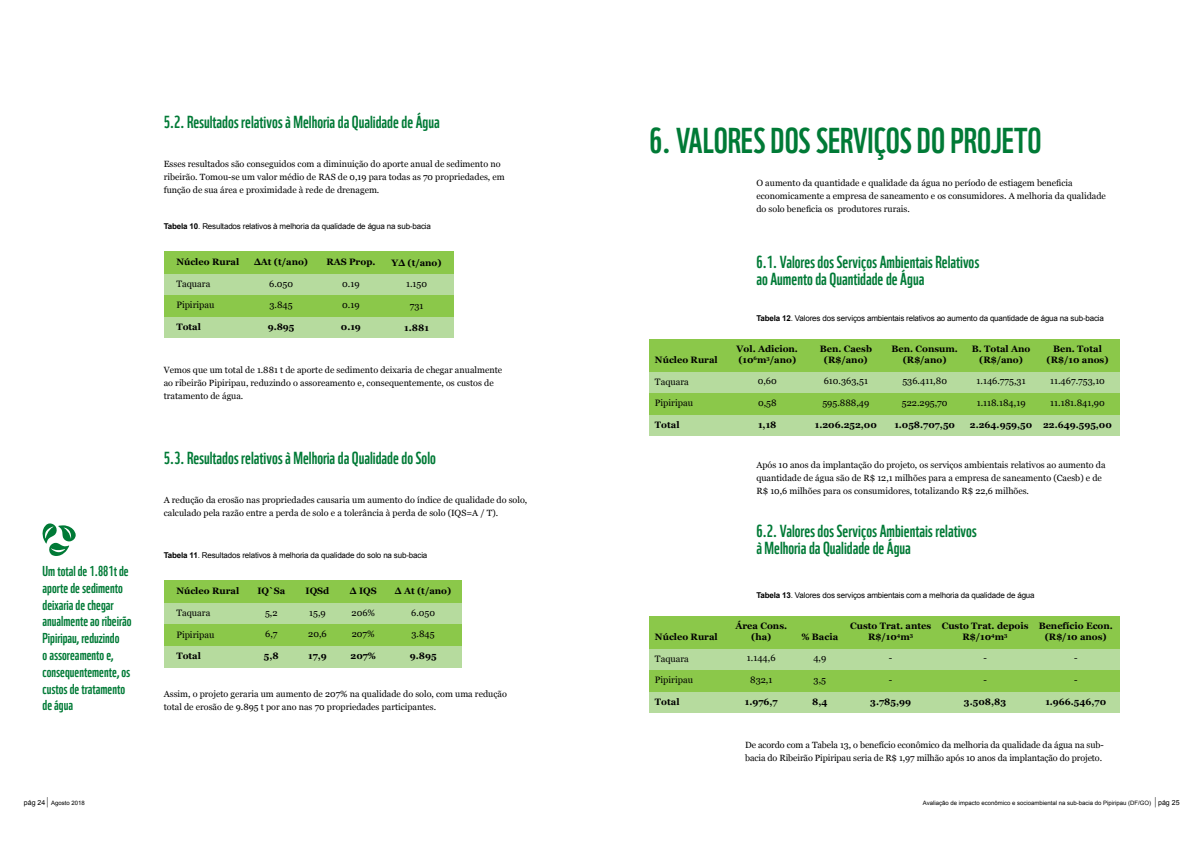
<style>
.page{position:relative;width:1191px;height:842px;background:#fff}
.page>*{position:absolute;margin:0;border:0;box-sizing:border-box;transform-origin:0 0}
.t1{font:35px "WWF";color:#007a36}
.t2{font:17px/17px "WWF";color:#007a36}
.t3{font:14px/16.8px "WWF";color:#007a36}
.t4{font:700 9.3px/10.8px "Georgia";color:#000;text-align:center}
.t5{font:9.3px "Georgia";color:#000}
.t6{font:9px/13px "Georgia";color:#000}
.t7{font:8px "Arial";letter-spacing:-.02em;color:#000}
.t8{font:6px "Arial";color:#000}
.s1{font-weight:700}
.s2{font-size:7px}
.s3{font-size:11px}
</style>
<div class="page">
<div style="left:164px;top:273px;width:289px;height:22px;background:#b6db9e"></div>
<div style="left:164px;top:317px;width:289px;height:21px;background:#b6db9e"></div>
<div style="left:164px;top:251px;width:289px;height:22px;background:#8bc84a"></div>
<div style="left:164px;top:295px;width:289px;height:22px;background:#8bc84a"></div>
<div style="left:164px;top:603px;width:297px;height:21px;background:#b6db9e"></div>
<div style="left:164px;top:646px;width:297px;height:21px;background:#b6db9e"></div>
<div style="left:164px;top:580px;width:297px;height:23px;background:#8bc84a"></div>
<div style="left:164px;top:624px;width:297px;height:22px;background:#8bc84a"></div>
<svg style="left:42px;top:523px;width:34px;height:33px"></svg>
<div style="left:649px;top:371px;width:471px;height:22px;background:#b6db9e"></div>
<div style="left:649px;top:414px;width:471px;height:22px;background:#b6db9e"></div>
<div style="left:649px;top:339px;width:471px;height:32px;background:#8bc84a"></div>
<div style="left:649px;top:393px;width:471px;height:21px;background:#8bc84a"></div>
<div style="left:649px;top:648px;width:471px;height:22px;background:#b6db9e"></div>
<div style="left:649px;top:691px;width:471px;height:22px;background:#b6db9e"></div>
<div style="left:649px;top:616px;width:471px;height:32px;background:#8bc84a"></div>
<div style="left:649px;top:670px;width:471px;height:21px;background:#8bc84a"></div>
<h3 class="t3" style="left:43px;top:561px;width:90px">Um total de 1.881t de aporte de sedimento deixaria de chegar anualmente ao ribeirão<br>Pipiripau, reduzindo<br>o assoreamento e, consequentemente, os custos de tratamento de água</h3>
<h2 class="t2" style="left:164px;top:112px;width:277px">5.2. Resultados relativos à Melhoria da Qualidade de Água</h2>
<p class="t6" style="left:164px;top:157px;width:342px">Esses resultados são conseguidos com a diminuição do aporte anual de sedimento no ribeirão. Tomou-se um valor médio de RAS de 0,19 para todas as 70 propriedades, em função de sua área e proximidade à rede de drenagem.</p>
<p class="t7" style="left:164px;top:221px;width:269px"><span class="s1">Tabela 10</span>. Resultados relativos à melhoria da qualidade de água na sub-bacia</p>
<p class="t4" style="left:176px;top:256px;width:64px">Núcleo Rural</p>
<p class="t5" style="left:176px;top:277px;width:36px">Taquara</p>
<p class="t5" style="left:176px;top:298px;width:40px">Pipiripau</p>
<p class="t4" style="left:176px;top:321px;width:26px">Total</p>
<p class="t4" style="left:254px;top:256px;width:55px">ΔAt (t/ano)</p>
<p class="t5" style="left:269px;top:277px;width:25px">6.050</p>
<p class="t5" style="left:269px;top:298px;width:25px">3.845</p>
<p class="t4" style="left:268px;top:321px;width:28px">9.895</p>
<p class="t4" style="left:326px;top:256px;width:51px">RAS Prop.</p>
<p class="t5" style="left:342px;top:277px;width:19px">0.19</p>
<p class="t5" style="left:342px;top:298px;width:19px">0.19</p>
<p class="t4" style="left:341px;top:321px;width:22px">0.19</p>
<p class="t4" style="left:391px;top:257px;width:52px">YΔ (t/ano)</p>
<p class="t5" style="left:406px;top:277px;width:23px">1.150</p>
<p class="t5" style="left:410px;top:299px;width:15px">731</p>
<p class="t4" style="left:404px;top:321px;width:26px">1.881</p>
<p class="t6" style="left:164px;top:363px;width:340px">Vemos que um total de 1.881 t de aporte de sedimento deixaria de chegar anualmente ao ribeirão Pipiripau, reduzindo o assoreamento e, consequentemente, os custos de tratamento de água.</p>
<h2 class="t2" style="left:164px;top:448px;width:274px">5.3. Resultados relativos à Melhoria da Qualidade do Solo</h2>
<p class="t6" style="left:164px;top:493px;width:365px">A redução da erosão nas propriedades causaria um aumento do índice de qualidade do solo, calculado pela razão entre a perda de solo e a tolerância à perda de solo (IQS=A / T).</p>
<p class="t7" style="left:164px;top:550px;width:265px"><span class="s1">Tabela 11</span>. Resultados relativos à melhoria da qualidade do solo na sub-bacia</p>
<p class="t4" style="left:176px;top:585px;width:64px">Núcleo Rural</p>
<p class="t5" style="left:176px;top:606px;width:36px">Taquara</p>
<p class="t5" style="left:176px;top:627px;width:40px">Pipiripau</p>
<p class="t4" style="left:176px;top:650px;width:26px">Total</p>
<p class="t4" style="left:257px;top:585px;width:29px">IQ`Sa</p>
<p class="t5" style="left:265px;top:606px;width:14px">5,2</p>
<p class="t5" style="left:265px;top:627px;width:14px">6,7</p>
<p class="t4" style="left:264px;top:650px;width:16px">5,8</p>
<p class="t4" style="left:305px;top:585px;width:25px">IQSd</p>
<p class="t5" style="left:309px;top:606px;width:18px">15,9</p>
<p class="t5" style="left:308px;top:627px;width:20px">20,6</p>
<p class="t4" style="left:308px;top:650px;width:20px">17,9</p>
<p class="t4" style="left:350px;top:585px;width:28px">Δ IQS</p>
<p class="t5" style="left:351px;top:606px;width:25px">206%</p>
<p class="t5" style="left:352px;top:627px;width:25px">207%</p>
<p class="t4" style="left:350px;top:650px;width:27px">207%</p>
<p class="t4" style="left:395px;top:585px;width:58px">Δ At (t/ano)</p>
<p class="t5" style="left:411px;top:606px;width:25px">6.050</p>
<p class="t5" style="left:411px;top:627px;width:25px">3.845</p>
<p class="t4" style="left:410px;top:650px;width:28px">9.895</p>
<p class="t6" style="left:164px;top:687px;width:344px">Assim, o projeto geraria um aumento de 207% na qualidade do solo, com uma redução total de erosão de 9.895 t por ano nas 70 propriedades participantes.</p>
<h1 class="t1" style="left:649px;top:113px;width:394px">6. VALORES DOS SERVIÇOS DO PROJETO</h1>
<p class="t6" style="left:756px;top:176px;width:351px">O aumento da quantidade e qualidade da água no período de estiagem beneficia economicamente a empresa de saneamento e os consumidores. A melhoria da qualidade do solo beneficia os produtores rurais.</p>
<h2 class="t2" style="left:756px;top:252px;width:224px">6.1. Valores dos Serviços Ambientais Relativos ao Aumento da Quantidade de Água</h2>
<p class="t4" style="left:655px;top:354px;width:64px">Núcleo Rural</p>
<p class="t5" style="left:655px;top:374px;width:36px">Taquara</p>
<p class="t5" style="left:655px;top:396px;width:40px">Pipiripau</p>
<p class="t4" style="left:655px;top:419px;width:26px">Total</p>
<p class="t4" style="left:655px;top:631px;width:64px">Núcleo Rural</p>
<p class="t5" style="left:655px;top:651px;width:36px">Taquara</p>
<p class="t5" style="left:655px;top:673px;width:40px">Pipiripau</p>
<p class="t4" style="left:655px;top:696px;width:26px">Total</p>
<p class="t7" style="left:756px;top:313px;width:349px"><span class="s1">Tabela 12</span>. Valores dos serviços ambientais relativos ao aumento da quantidade de água na sub-bacia</p>
<p class="t4" style="left:736px;top:343px;width:63px;text-align:left">Vol. Adicion. (10<sup>6</sup>m<sup>3</sup>/ano)</p>
<p class="t5" style="left:757px;top:374px;width:21px">0,60</p>
<p class="t5" style="left:758px;top:396px;width:20px">0,58</p>
<p class="t4" style="left:758px;top:418px;width:20px">1,18</p>
<p class="t4" style="left:819px;top:343px;width:54px">Ben. Caesb (R$/ano)</p>
<p class="t5" style="left:823px;top:374px;width:46px">610.363,51</p>
<p class="t5" style="left:822px;top:396px;width:49px">595.888,49</p>
<p class="t4" style="left:815px;top:418px;width:64px">1.206.252,00</p>
<p class="t4" style="left:891px;top:343px;width:68px">Ben. Consum. (R$/ano)</p>
<p class="t5" style="left:902px;top:374px;width:46px">536.411,80</p>
<p class="t5" style="left:901px;top:396px;width:47px">522.295,70</p>
<p class="t4" style="left:894px;top:418px;width:62px">1.058.707,50</p>
<p class="t4" style="left:971px;top:343px;width:60px">B. Total Ano (R$/ano)</p>
<p class="t5" style="left:976px;top:374px;width:51px">1.146.775,31</p>
<p class="t5" style="left:976px;top:396px;width:50px">1.118.184,19</p>
<p class="t4" style="left:970px;top:418px;width:64px">2.264.959,50</p>
<p class="t4" style="left:1046px;top:343px;width:63px">Ben. Total (R$/10 anos)</p>
<p class="t5" style="left:1050px;top:374px;width:56px">11.467.753,10</p>
<p class="t5" style="left:1050px;top:396px;width:56px">11.181.841,90</p>
<p class="t4" style="left:1043px;top:418px;width:70px">22.649.595,00</p>
<p class="t6" style="left:756px;top:458px;width:351px">Após 10 anos da implantação do projeto, os serviços ambientais relativos ao aumento da quantidade de água são de R$ 12,1 milhões para a empresa de saneamento (Caesb) e de<br>R$ 10,6 milhões para os consumidores, totalizando R$ 22,6 milhões.</p>
<h2 class="t2" style="left:756px;top:521px;width:222px">6.2. Valores dos Serviços Ambientais relativos à Melhoria da Qualidade de Água</h2>
<p class="t7" style="left:756px;top:590px;width:280px"><span class="s1">Tabela 13</span>. Valores dos serviços ambientais com a melhoria da qualidade de água</p>
<p class="t4" style="left:941px;top:620px;width:88px">Custo Trat. depois<br>R$/10<sup>4</sup>m<sup>3</sup></p>
<p class="t5" style="left:983px;top:651px;width:5px">-</p>
<p class="t5" style="left:983px;top:673px;width:5px">-</p>
<p class="t4" style="left:964px;top:695px;width:44px">3.508,83</p>
<p class="t4" style="left:735px;top:620px;width:53px">Área Cons. (ha)</p>
<p class="t5" style="left:747px;top:651px;width:30px">1.144,6</p>
<p class="t5" style="left:750px;top:673px;width:24px">832,1</p>
<p class="t4" style="left:745px;top:695px;width:34px">1.976,7</p>
<p class="t4" style="left:1038px;top:620px;width:76px">Benefício Econ. (R$/10 anos)</p>
<p class="t5" style="left:1074px;top:651px;width:5px">-</p>
<p class="t5" style="left:1074px;top:673px;width:5px">-</p>
<p class="t4" style="left:1045px;top:695px;width:62px">1.966.546,70</p>
<p class="t4" style="left:850px;top:620px;width:82px">Custo Trat. antes<br>R$/10<sup>4</sup>m<sup>3</sup></p>
<p class="t5" style="left:889px;top:651px;width:5px">-</p>
<p class="t5" style="left:889px;top:673px;width:5px">-</p>
<p class="t4" style="left:870px;top:695px;width:42px">3.785,99</p>
<p class="t4" style="left:801px;top:631px;width:38px">% Bacia</p>
<p class="t5" style="left:813px;top:651px;width:14px">4,9</p>
<p class="t5" style="left:813px;top:673px;width:14px">3,5</p>
<p class="t4" style="left:812px;top:695px;width:17px">8,4</p>
<p class="t6" style="left:745px;top:738px;width:360px">De acordo com a Tabela 13, o benefício econômico da melhoria da qualidade da água na sub&shy;bacia do Ribeirão Pipiripau seria de R$ 1,97 milhão após 10 anos da implantação do projeto.</p>
<p class="t8" style="left:24px;top:799px;width:62px"><span class="s2">pág 24</span> <span class="s3">|</span> Agosto 2018</p>
<p class="t8" style="left:922px;top:799px;width:258px">Avaliação de impacto econômico e socioambiental na sub-bacia do Pipiripau (DF/GO) <span class="s3">|</span> <span class="s2">pág 25</span></p>
</div>
